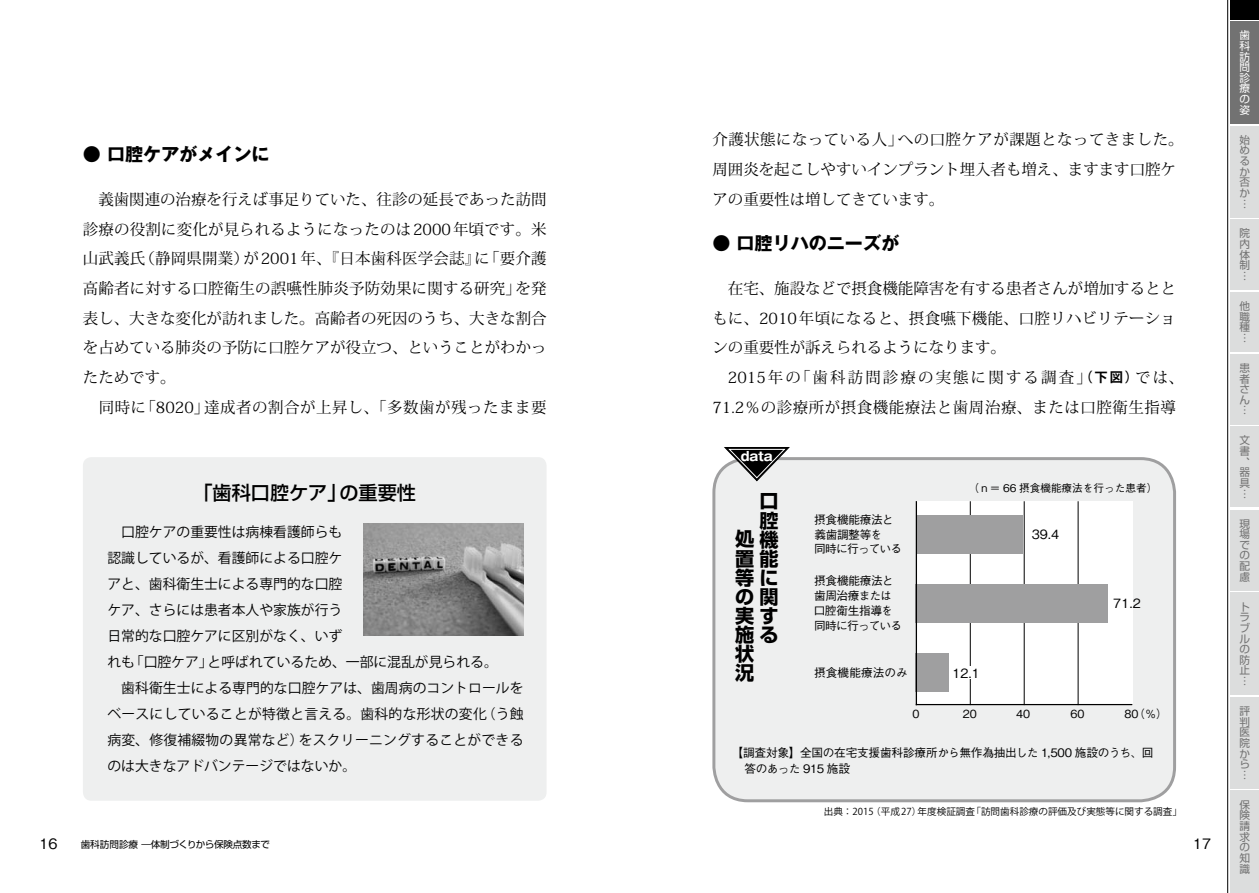
<style>
.page{position:relative;width:1259px;height:893px;background:#fff}
.page>*{position:absolute;margin:0;border:0;box-sizing:border-box;transform-origin:0 0}
.t1{font:700 19.2px "Shin Go Pro";color:#000}
.t2{font:500 19.2px "Shin Go Pro";color:#000}
.t3{font:700 18px "Gothic MB101 Pro";color:#000}
.t4{font:15.45px/29.7px "Koz Min Pro";color:#000}
.t5{font:15.45px/29.7px "Koz Min Pro";letter-spacing:.02em;color:#000}
.t6{font:500 14.4px "Gothic BBB Pro";color:#000}
.t7{font:13.8px/26.1px "Koz Go Pro";color:#000}
.t8{font:500 12.75px "Gothic BBB Pro";color:#000}
.t9{font:700 12.75px "Gothic MB101 Pro";color:#fff}
.t10{font:500 11.7px/14.9px "Gothic BBB Pro";letter-spacing:-.03em;color:#000}
.t11{font:500 11.7px "Gothic BBB Pro";color:#000}
.t12{font:500 11.1px "Gothic BBB Pro";color:#000}
.t13{font:10.65px/10.6px "Shin Go Pro";color:#727272;text-align:justify}
.t14{font:500 10.65px "Gothic BBB Pro";color:#000}
.t15{font:10.65px/10.6px "Shin Go Pro";color:#fff;text-align:justify}
.t16{font:9.6px "Koz Go Pro";color:#000}
.t17{font:9.6px "Shin Go Pro";letter-spacing:-.025em;color:#000}
.s1{font-family:"Koz Go Pro";font-weight:700;font-size:13.35px}
</style>
<div class="page">
<div style="left:1230px;top:21px;width:29px;height:103px;background:#727272"></div>
<div style="left:1230px;top:0;width:29px;height:19px;background:#000"></div>
<div style="left:1230px;top:220px;width:29px;height:70px;background:#dcdddd"></div>
<div style="left:1230px;top:292px;width:29px;height:60px;background:#dcdddd"></div>
<div style="left:1230px;top:354px;width:29px;height:70px;background:#dcdddd"></div>
<div style="left:1230px;top:510px;width:29px;height:80px;background:#dcdddd"></div>
<div style="left:1230px;top:126px;width:29px;height:91px;background:#dcdddd"></div>
<div style="left:1230px;top:426px;width:29px;height:81px;background:#dcdddd"></div>
<div style="left:1230px;top:593px;width:29px;height:102px;background:#dcdddd"></div>
<div style="left:1230px;top:697px;width:29px;height:92px;background:#dcdddd"></div>
<div style="left:1230px;top:791px;width:29px;height:102px;background:#dcdddd"></div>
<hr style="left:1227px;top:0;width:1px;height:893px;background:#000">
<div style="left:83px;top:457px;width:463px;height:344px;background:#eeefef;border-radius:9px"></div>
<div style="left:714px;top:459px;width:460px;height:342px;background:#eeefef;border-radius:34px"></div>
<div style="left:712px;top:457px;width:464px;height:345px;border:3px solid #9f9fa0;border-radius:34px"></div>
<div style="left:915px;top:501px;width:217px;height:204px;background:#fff"></div>
<svg style="left:723px;top:447px;width:68px;height:35px"></svg>
<svg style="left:927px;top:702px;width:194px;height:4px"></svg>
<hr style="left:970px;top:502px;width:1px;height:203px;background:#000">
<hr style="left:1024px;top:502px;width:1px;height:203px;background:#000">
<hr style="left:1078px;top:502px;width:1px;height:203px;background:#000">
<div style="left:915px;top:515px;width:107px;height:38px;background:#9f9fa0"></div>
<div style="left:915px;top:584px;width:193px;height:38px;background:#9f9fa0"></div>
<div style="left:915px;top:654px;width:34px;height:38px;background:#9f9fa0"></div>
<hr style="left:915px;top:502px;width:2px;height:203px;background:#000">
<div style="left:952px;top:666px;width:38px;height:13px;background:#fff"></div>
<img style="left:364px;top:523px;width:160px;height:112px">
<p class="t3" style="left:83px;top:139px;width:188px">● 口腔ケアがメインに</p>
<p class="t4" style="left:83px;top:184px;width:465px">　義歯関連の治療を行えば事足りていた、往診の延長であった訪問診療の役割に変化が見られるようになったのは 2000年頃です。米山武義氏（静岡県開業）が 2001年、『日本歯科医学会誌』に「要介護高齢者に対する口腔衛生の誤嚥性肺炎予防効果に関する研究」を発表し、大きな変化が訪れました。高齢者の死因のうち、大きな割合を占めている肺炎の予防に口腔ケアが役立つ、ということがわかったためです。<br>　同時に「8020」達成者の割合が上昇し、「多数歯が残ったまま要</p>
<p class="t2" style="left:193px;top:477px;width:224px">「歯科口腔ケア」の重要性</p>
<p class="t7" style="left:107px;top:519px;width:418px">　口腔ケアの重要性は病棟看護師らも<br>認識しているが、看護師による口腔ケ<br>アと、歯科衛生士による専門的な口腔<br>ケア、さらには患者本人や家族が行う<br>日常的な口腔ケアに区別がなく、いず<br>れも「口腔ケア」と呼ばれているため、一部に混乱が見られる。<br>　歯科衛生士による専門的な口腔ケアは、歯周病のコントロールをベースにしていることが特徴と言える。歯科的な形状の変化（う蝕病変、修復補綴物の異常など）をスクリーニングすることができるのは大きなアドバンテージではないか。</p>
<p class="t6" style="left:39px;top:832px;width:20px">16</p>
<p class="t17" style="left:81px;top:836px;width:191px">歯科訪問診療 ―体制づくりから保険点数まで</p>
<p class="t4" style="left:712px;top:124px;width:473px">介護状態になっている人」への口腔ケアが課題となってきました。周囲炎を起こしやすいインプラント埋入者も増え、ますます口腔ケアの重要性は増してきています。</p>
<p class="t3" style="left:712px;top:229px;width:188px">● 口腔リハのニーズが</p>
<p class="t5" style="left:712px;top:273px;width:473px">　在宅、施設などで摂食機能障害を有する患者さんが増加するとともに、2010年頃になると、摂食嚥下機能、口腔リハビリテーションの重要性が訴えられるようになります。<br>　2015年の「歯科訪問診療の実態に関する調査」<span class="s1">（下図）</span>では、71.2％の診療所が摂食機能療法と歯周治療、または口腔衛生指導</p>
<p class="t9" style="left:740px;top:446px;width:33px">data</p>
<p class="t1" style="left:759px;top:486px;width:19px">口</p>
<p class="t1" style="left:759px;top:505px;width:20px">腔</p>
<p class="t1" style="left:735px;top:524px;width:45px">処機</p>
<p class="t1" style="left:735px;top:543px;width:45px">置能</p>
<p class="t1" style="left:735px;top:562px;width:44px">等に</p>
<p class="t1" style="left:735px;top:581px;width:44px">の関</p>
<p class="t1" style="left:735px;top:601px;width:44px">実す</p>
<p class="t1" style="left:735px;top:620px;width:44px">施る</p>
<p class="t1" style="left:735px;top:639px;width:20px">状</p>
<p class="t1" style="left:735px;top:658px;width:20px">況</p>
<p class="t10" style="left:814px;top:510px;width:90px">摂食機能療法と義歯調整等を<br>同時に行っている</p>
<p class="t10" style="left:814px;top:572px;width:90px">摂食機能療法と歯周治療または口腔衛生指導を同時に行っている</p>
<p class="t11" style="left:814px;top:663px;width:95px">摂食機能療法のみ</p>
<p class="t14" style="left:968px;top:479px;width:190px">（ｎ＝ 66 摂食機能療法を行った患者）</p>
<p class="t8" style="left:1032px;top:524px;width:29px">39.4</p>
<p class="t8" style="left:952px;top:662px;width:29px">12.1</p>
<p class="t8" style="left:1113px;top:593px;width:29px">71.2</p>
<p class="t12" style="left:912px;top:705px;width:9px">0</p>
<p class="t12" style="left:1016px;top:705px;width:16px">40</p>
<p class="t12" style="left:1070px;top:705px;width:16px">60</p>
<p class="t12" style="left:1124px;top:705px;width:45px">80（％）</p>
<p class="t12" style="left:962px;top:705px;width:16px">20</p>
<p class="t10" style="left:744px;top:743px;width:410px;line-height:15.9px;text-indent:-13px">【調査対象】全国の在宅支援歯科診療所から無作為抽出した 1,500 施設のうち、回答のあった 915 施設</p>
<p class="t16" style="left:824px;top:805px;width:360px">出典：2015（平成 27）年度検証調査「訪問歯科診療の評価及び実態等に関する調査」</p>
<p class="t6" style="left:1193px;top:832px;width:20px">17</p>
<p class="t15" style="left:1239px;top:29px;width:12px">歯科訪問診療の姿</p>
<p class="t13" style="left:1239px;top:133px;width:12px">始めるか否か…</p>
<p class="t13" style="left:1239px;top:227px;width:12px">院内体制…</p>
<p class="t13" style="left:1239px;top:299px;width:12px">他職種…</p>
<p class="t13" style="left:1239px;top:361px;width:12px">患者さん…</p>
<p class="t13" style="left:1239px;top:434px;width:12px">文書、器具…</p>
<p class="t13" style="left:1239px;top:517px;width:12px">現場での配慮</p>
<p class="t13" style="left:1239px;top:600px;width:12px">トラブルの防止…</p>
<p class="t13" style="left:1239px;top:704px;width:12px">評判医院から…</p>
<p class="t13" style="left:1239px;top:798px;width:12px">保険請求の知識</p>
</div>
